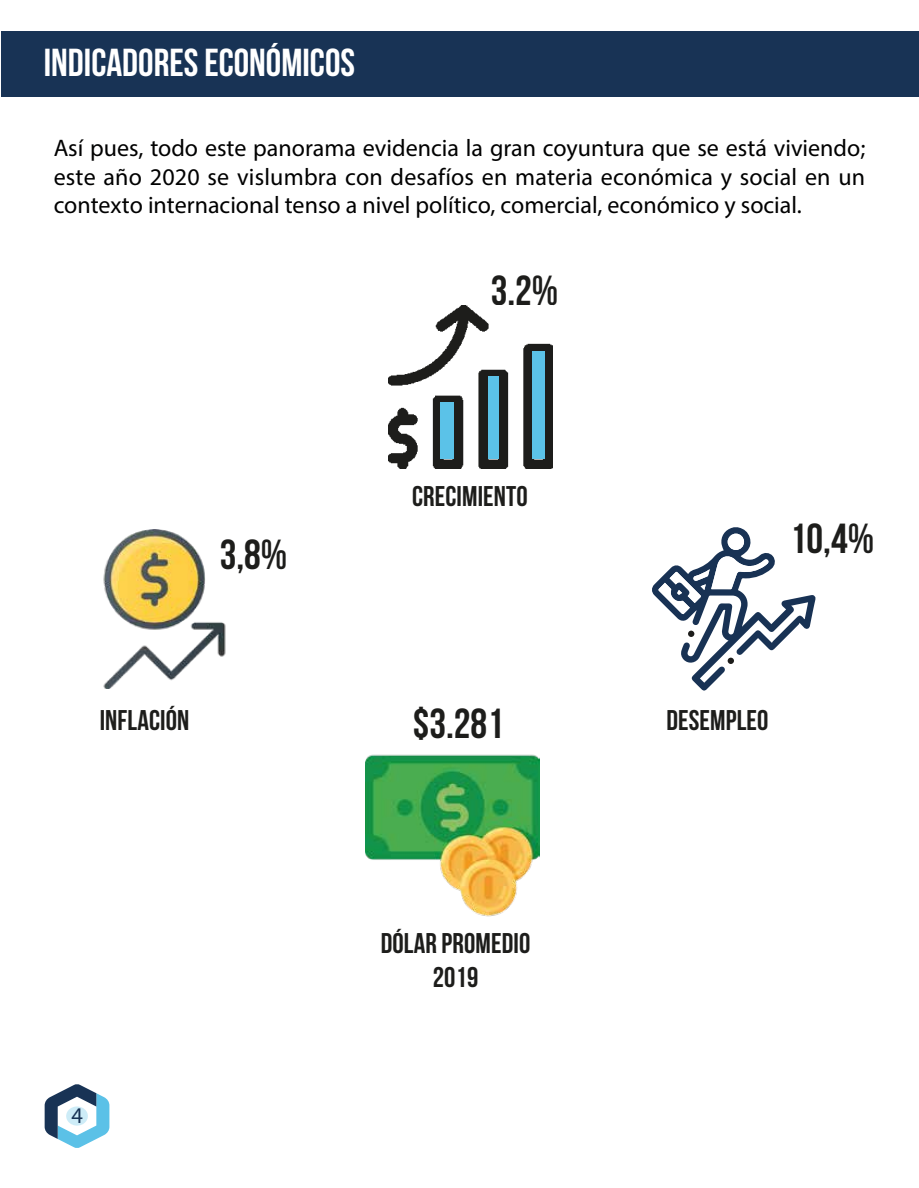
<style>
.page{position:relative;width:919px;height:1188px;background:#fff}
.page>*{position:absolute;margin:0;border:0;box-sizing:border-box;transform-origin:0 0}
.t1{font:700 42px "Bebas Neue";color:#1d1d1b}
.t2{font:700 39px "Bebas Neue";color:#fff}
.t3{font:700 28.5px/34.2px "Bebas Neue";letter-spacing:.005em;color:#1d1d1b;text-align:center}
.t4{font:24px/28.8px "Myriad Pro";color:#000101;text-align:justify}
.t5{font:22.5px "Myriad Pro";color:#183355}
</style>
<div class="page">
<svg style="left:652px;top:527px;width:163px;height:164px"></svg>
<div style="left:2px;top:31px;width:916px;height:66px;background:#183355"></div>
<svg style="left:45px;top:1084px;width:64px;height:64px"></svg>
<svg style="left:65px;top:1105px;width:27px;height:22px"></svg>
<img style="left:103px;top:529px;width:123px;height:160px">
<img style="left:365px;top:754px;width:174px;height:163px">
<img style="left:388px;top:305px;width:164px;height:164px">
<div style="left:440px;top:402px;width:13px;height:57px;background:#5bc2e8"></div>
<div style="left:487px;top:377px;width:11px;height:82px;background:#5bc2e8"></div>
<div style="left:532px;top:351px;width:13px;height:108px;background:#5bc2e8"></div>
<h2 class="t2" style="left:44px;top:42px;width:312px">INDICADORES ECONÓMICOS</h2>
<p class="t4" style="left:54px;top:133px;width:812px">Así pues, todo este panorama evidencia la gran coyuntura que se está viviendo; este año 2020 se vislumbra con desafíos en materia económica y social en un contexto internacional tenso a nivel político, comercial, económico y social.</p>
<h1 class="t1" style="left:490px;top:267px;width:69px">3,2%</h1>
<h1 class="t1" style="left:220px;top:531px;width:69px">3,8%</h1>
<p class="t3" style="left:100px;top:703px;width:91px">INFLACIÓN</p>
<p class="t5" style="left:72px;top:1102px;width:13px">4</p>
<p class="t3" style="left:412px;top:479px;width:117px">CRECIMIENTO</p>
<h1 class="t1" style="left:412px;top:700px;width:92px">$3.281</h1>
<p class="t3" style="left:380px;top:925px;width:151px">DÓLAR PROMEDIO<br>2019</p>
<h1 class="t1" style="left:789px;top:515px;width:86px">10,4%</h1>
<p class="t3" style="left:666px;top:703px;width:104px">DESEMPLEO</p>
</div>
